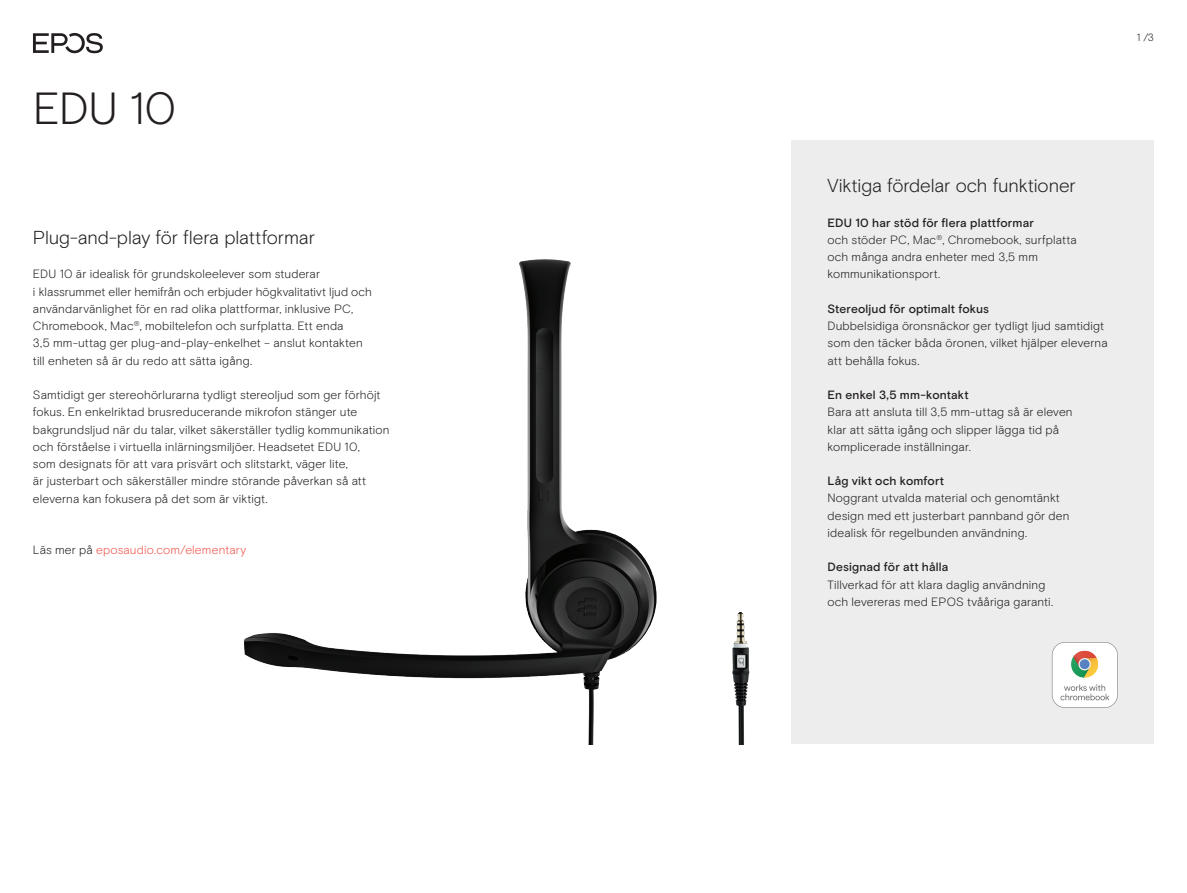
<style>
.page{position:relative;width:1187px;height:893px;background:#fff}
.page>*{position:absolute;margin:0;border:0;box-sizing:border-box;transform-origin:0 0}
.t1{font:300 45px "EPOS Basis";color:#231f20}
.t2{font:300 18.75px "EPOS Basis";letter-spacing:-.01em;color:#231f20}
.t3{font:300 12px/17.2px "EPOS Basis";letter-spacing:.01em;color:#231f20}
.t4{font:500 12px "EPOS Basis";letter-spacing:.015em;color:#231f20}
.t5{font:300 12px "EPOS Basis";letter-spacing:.01em;color:#f0564c}
.t6{font:300 10.5px "EPOS Basis";color:#231f20}
.s1{color:#231f20}
.s2{font-weight:500}
</style>
<div class="page">
<img style="left:244px;top:259px;width:413px;height:485px">
<img style="left:732px;top:612px;width:18px;height:132px">
<svg style="left:33px;top:33px;width:70px;height:20px"></svg>
<div style="left:791px;top:140px;width:362px;height:604px;background:#ecedec"></div>
<svg style="left:1051px;top:642px;width:66px;height:66px;background:#f3f3f2"></svg>
<svg style="left:1070px;top:651px;width:28px;height:27px"></svg>
<h1 class="t1" style="left:33px;top:82px;width:145px">EDU 10</h1>
<h2 class="t2" style="left:33px;top:226px;width:283px">Plug-and-play för flera plattformar</h2>
<p class="t3" style="left:33px;top:266px;width:340px">EDU 10 är idealisk för grundskoleelever som studerar<br>i klassrummet eller hemifrån och erbjuder högkvalitativt ljud och användarvänlighet för en rad olika plattformar, inklusive PC, Chromebook, Mac<sup>®</sup>, mobiltelefon och surfplatta. Ett enda<br>3,5 mm-uttag ger plug-and-play-enkelhet – anslut kontakten till enheten så är du redo att sätta igång.</p>
<p class="t3" style="left:33px;top:386px;width:358px">Samtidigt ger stereohörlurarna tydligt stereoljud som ger förhöjt fokus. En enkelriktad brusreducerande mikrofon stänger ute bakgrundsljud när du talar, vilket säkerställer tydlig kommunikation och förståelse i virtuella inlärningsmiljöer. Headsetet EDU 10,<br>som designats för att vara prisvärt och slitstarkt, väger lite,<br>är justerbart och säkerställer mindre störande påverkan så att eleverna kan fokusera på det som är viktigt.</p>
<p class="t5" style="left:33px;top:543px;width:214px"><span class="s1">Läs mer på</span> eposaudio.com/elementary</p>
<p class="t6" style="left:1136px;top:31px;width:19px">1 /3</p>
<h2 class="t2" style="left:827px;top:174px;width:250px">Viktiga fördelar och funktioner</h2>
<p class="t3" style="left:827px;top:214px;width:251px"><span class="s2">EDU 10 har stöd för flera plattformar<br></span>och stöder PC, Mac<sup>®</sup>, Chromebook, surfplatta och många andra enheter med 3,5 mm kommunikationsport.</p>
<p class="t4" style="left:827px;top:302px;width:163px">Stereoljud för optimalt fokus</p>
<p class="t3" style="left:827px;top:317px;width:282px">Dubbelsidiga öronsnäckor ger tydligt ljud samtidigt som den täcker båda öronen, vilket hjälper eleverna att behålla fokus.</p>
<p class="t4" style="left:827px;top:388px;width:143px">En enkel 3,5 mm-kontakt</p>
<p class="t3" style="left:827px;top:404px;width:247px">Bara att ansluta till 3,5 mm-uttag så är eleven klar att sätta igång och slipper lägga tid på komplicerade inställningar.</p>
<p class="t4" style="left:827px;top:474px;width:118px">Låg vikt och komfort</p>
<p class="t3" style="left:827px;top:490px;width:243px">Noggrant utvalda material och genomtänkt design med ett justerbart pannband gör den idealisk för regelbunden användning.</p>
<p class="t4" style="left:827px;top:560px;width:123px">Designad för att hålla</p>
<p class="t3" style="left:827px;top:576px;width:227px">Tillverkad för att klara daglig användning och levereras med EPOS tvååriga garanti.</p>
</div>
